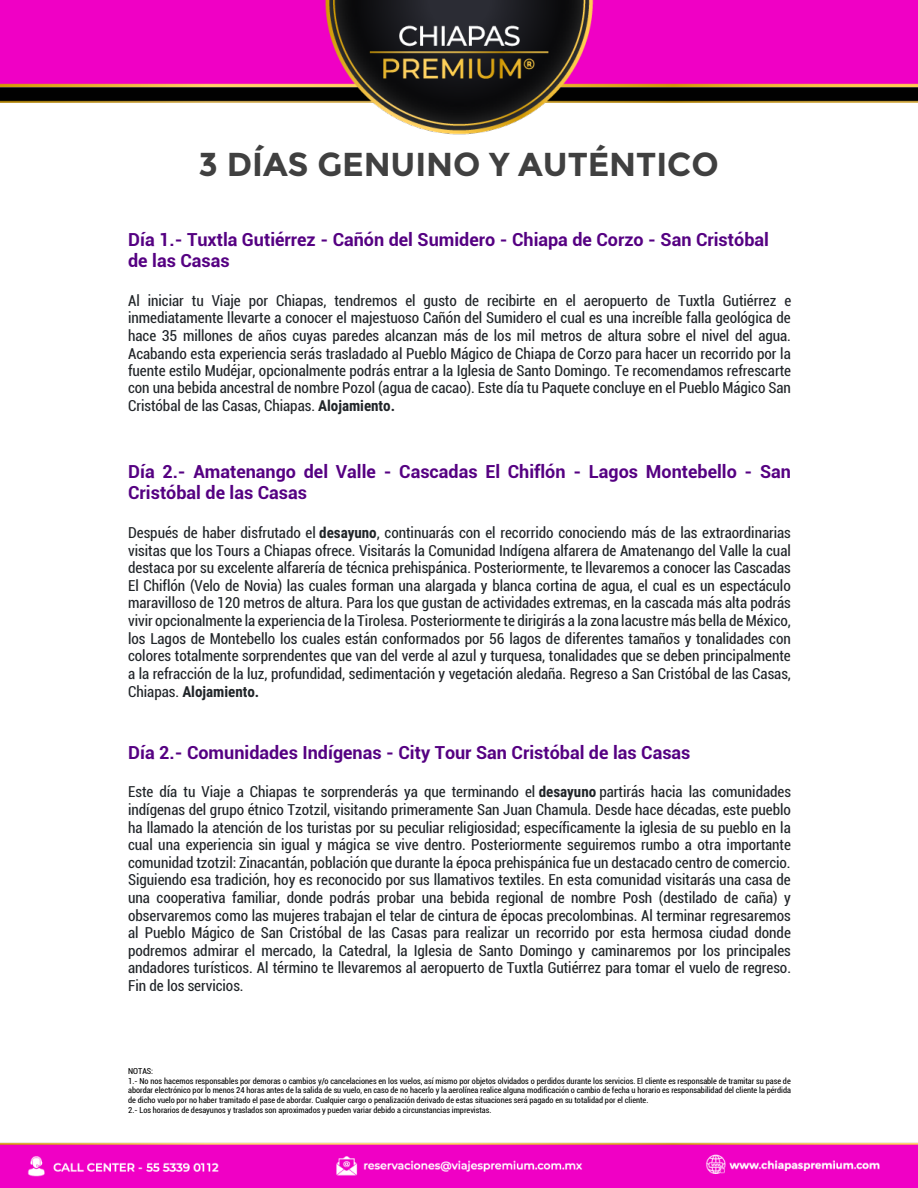
<style>
.page{position:relative;width:918px;height:1188px;background:#fff}
.page>*{position:absolute;margin:0;border:0;box-sizing:border-box;transform-origin:0 0}
.t1{font:700 33.15px "Montserrat";letter-spacing:-.005em;color:#404040}
.t2{font:700 18px/21.3px "Roboto";color:#550182}
.t3{font:condensed 15.15px/17.5px "Roboto";letter-spacing:-.005em;color:#212529;text-align:justify}
.t4{font:700 15.15px "Roboto Condensed";letter-spacing:-.005em;color:#212529}
.t5{font:condensed 8.25px/9.6px "Roboto";color:#000}
.s1{font-family:"Roboto Condensed";font-weight:700;font-stretch:normal}
.s2{font-family:"Roboto";font-weight:400;font-stretch:condensed}
</style>
<div class="page">
<img style="left:1px;top:1px;width:917px;height:1187px">
<div style="left:128px;top:292px;width:663px;height:17px;background:#fff"></div>
<div style="left:128px;top:309px;width:663px;height:18px;background:#fff"></div>
<div style="left:128px;top:327px;width:663px;height:18px;background:#fff"></div>
<div style="left:128px;top:345px;width:663px;height:17px;background:#fff"></div>
<div style="left:128px;top:362px;width:663px;height:18px;background:#fff"></div>
<div style="left:128px;top:380px;width:663px;height:17px;background:#fff"></div>
<div style="left:128px;top:397px;width:267px;height:18px;background:#fff"></div>
<div style="left:128px;top:524px;width:663px;height:18px;background:#fff"></div>
<div style="left:128px;top:542px;width:663px;height:17px;background:#fff"></div>
<div style="left:128px;top:559px;width:663px;height:18px;background:#fff"></div>
<div style="left:128px;top:577px;width:663px;height:18px;background:#fff"></div>
<div style="left:128px;top:595px;width:663px;height:17px;background:#fff"></div>
<div style="left:128px;top:612px;width:663px;height:18px;background:#fff"></div>
<div style="left:128px;top:630px;width:663px;height:17px;background:#fff"></div>
<div style="left:128px;top:647px;width:663px;height:18px;background:#fff"></div>
<div style="left:128px;top:665px;width:663px;height:18px;background:#fff"></div>
<div style="left:128px;top:683px;width:131px;height:17px;background:#fff"></div>
<div style="left:128px;top:783px;width:663px;height:18px;background:#fff"></div>
<div style="left:128px;top:801px;width:663px;height:18px;background:#fff"></div>
<div style="left:128px;top:819px;width:663px;height:17px;background:#fff"></div>
<div style="left:128px;top:836px;width:663px;height:18px;background:#fff"></div>
<div style="left:128px;top:854px;width:663px;height:18px;background:#fff"></div>
<div style="left:128px;top:872px;width:663px;height:17px;background:#fff"></div>
<div style="left:128px;top:889px;width:663px;height:17px;background:#fff"></div>
<div style="left:128px;top:906px;width:663px;height:18px;background:#fff"></div>
<div style="left:128px;top:924px;width:663px;height:18px;background:#fff"></div>
<div style="left:128px;top:942px;width:663px;height:17px;background:#fff"></div>
<div style="left:128px;top:959px;width:663px;height:18px;background:#fff"></div>
<div style="left:128px;top:977px;width:116px;height:17px;background:#fff"></div>
<h1 class="t1" style="left:199px;top:144px;width:522px">3 DÍAS GENUINO Y AUTÉNTICO</h1>
<p class="t2" style="left:128px;top:228px;width:642px">Día 1.- Tuxtla Gutiérrez - Cañón del Sumidero - Chiapa de Corzo - San Cristóbal de las Casas</p>
<p class="t3" style="left:128px;top:291px;width:665px">Al iniciar tu Viaje por Chiapas, tendremos el gusto de recibirte en el aeropuerto de Tuxtla Gutiérrez e inmediatamente llevarte a conocer el majestuoso Cañón del Sumidero el cual es una increíble falla geológica de hace 35 millones de años cuyas paredes alcanzan más de los mil metros de altura sobre el nivel del agua.<br>Acabando esta experiencia serás trasladado al Pueblo Mágico de Chiapa de Corzo para hacer un recorrido por la fuente estilo Mudéjar, opcionalmente podrás entrar a la Iglesia de Santo Domingo. Te recomendamos refrescarte con una bebida ancestral de nombre Pozol (agua de cacao). Este día tu Paquete concluye en el Pueblo Mágico San Cristóbal de las Casas, Chiapas. <span class="s1">Alojamiento.</span></p>
<p class="t2" style="left:128px;top:460px;width:664px">Día 2.- Amatenango del Valle - Cascadas El Chiflón - Lagos Montebello - San<br>Cristóbal de las Casas</p>
<p class="t3" style="left:128px;top:524px;width:664px">Después de haber disfrutado el <span class="s1">desayuno</span>, continuarás con el recorrido conociendo más de las extraordinarias visitas que los Tours a Chiapas ofrece. Visitarás la Comunidad Indígena alfarera de Amatenango del Valle la cual destaca por su excelente alfarería de técnica prehispánica. Posteriormente, te llevaremos a conocer las Cascadas El Chiflón (Velo de Novia) las cuales forman una alargada y blanca cortina de agua, el cual es un espectáculo maravilloso de 120 metros de altura. Para los que gustan de actividades extremas, en la cascada más alta podrás vivir opcionalmente la experiencia de la Tirolesa. Posteriormente te dirigirás a la zona lacustre más bella de México, los Lagos de Montebello los cuales están conformados por 56 lagos de diferentes tamaños y tonalidades con colores totalmente sorprendentes que van del verde al azul y turquesa, tonalidades que se deben principalmente a la refracción de la luz, profundidad, sedimentación y vegetación aledaña. Regreso a San Cristóbal de las Casas,</p>
<p class="t4" style="left:128px;top:681px;width:133px"><span class="s2">Chiapas.</span> Alojamiento.</p>
<p class="t2" style="left:128px;top:741px;width:564px">Día 2.- Comunidades Indígenas - City Tour San Cristóbal de las Casas</p>
<p class="t3" style="left:128px;top:783px;width:664px">Este día tu Viaje a Chiapas te sorprenderás ya que terminando el <span class="s1">desayuno</span> partirás hacia las comunidades indígenas del grupo étnico Tzotzil, visitando primeramente San Juan Chamula. Desde hace décadas, este pueblo ha llamado la atención de los turistas por su peculiar religiosidad; específicamente la iglesia de su pueblo en la cual una experiencia sin igual y mágica se vive dentro. Posteriormente seguiremos rumbo a otra importante comunidad tzotzil: Zinacantán, población que durante la época prehispánica fue un destacado centro de comercio.<br>Siguiendo esa tradición, hoy es reconocido por sus llamativos textiles. En esta comunidad visitarás una casa de una cooperativa familiar, donde podrás probar una bebida regional de nombre Posh (destilado de caña) y observaremos como las mujeres trabajan el telar de cintura de épocas precolombinas. Al terminar regresaremos al Pueblo Mágico de San Cristóbal de las Casas para realizar un recorrido por esta hermosa ciudad donde podremos admirar el mercado, la Catedral, la Iglesia de Santo Domingo y caminaremos por los principales andadores turísticos. Al término te llevaremos al aeropuerto de Tuxtla Gutiérrez para tomar el vuelo de regreso.<br>Fin de los servicios.</p>
<p class="t5" style="left:128px;top:1066px;width:664px">NOTAS:<br>1.- No nos hacemos responsables por demoras o cambios y/o cancelaciones en los vuelos, así mismo por objetos olvidados o perdidos durante los servicios. El cliente es responsable de tramitar su pase de abordar electrónico por lo menos 24 horas antes de la salida de su vuelo, en caso de no hacerlo y la aerolínea realice alguna modificación o cambio de fecha u horario es responsabilidad del cliente la pérdida de dicho vuelo por no haber tramitado el pase de abordar. Cualquier cargo o penalización derivado de estas situaciones será pagado en su totalidad por el cliente.<br>2.- Los horarios de desayunos y traslados son aproximados y pueden variar debido a circunstancias imprevistas.</p>
</div>
